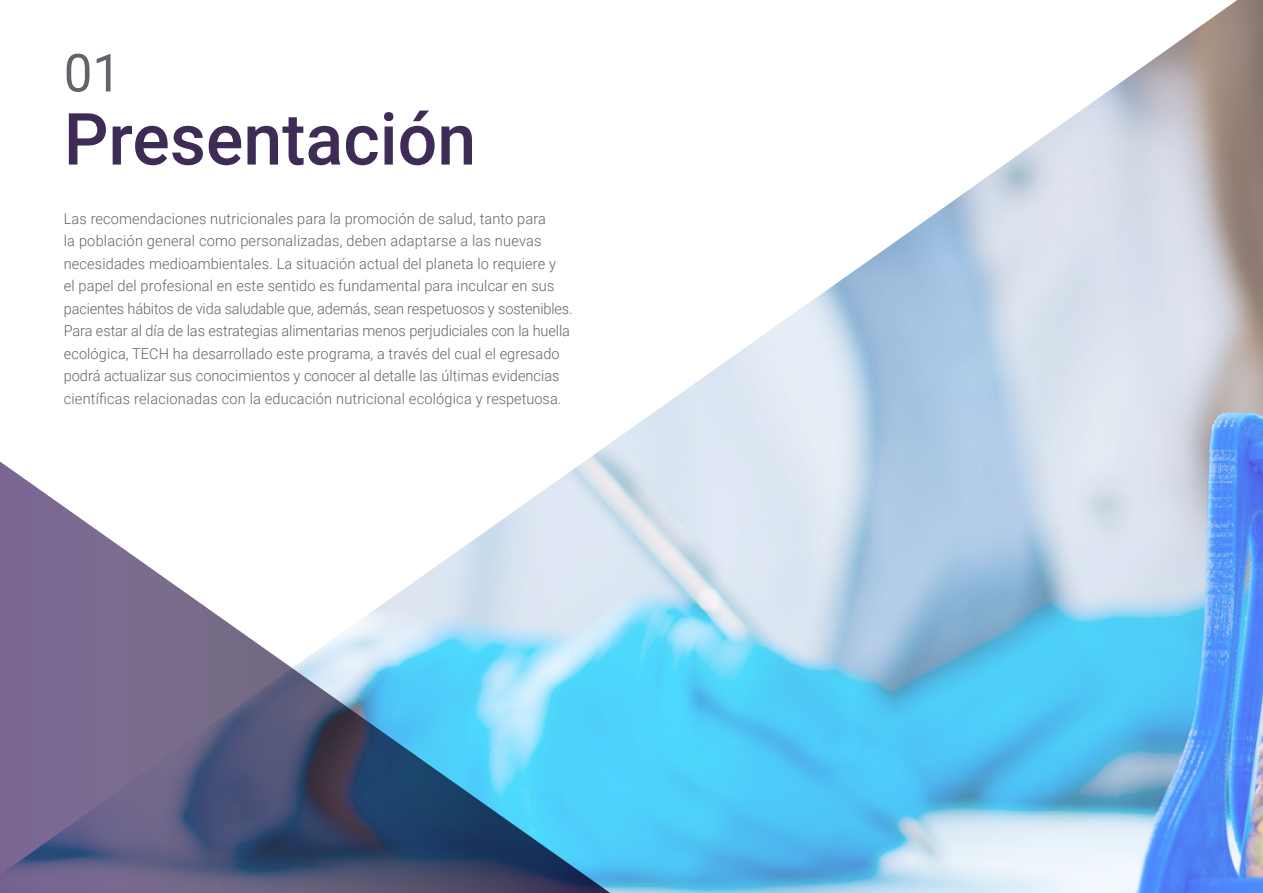
<style>
.page{position:relative;width:1263px;height:893px;background:#fff}
.page>*{position:absolute;margin:0;border:0;box-sizing:border-box;transform-origin:0 0}
.t1{font:500 72px "Roboto";color:#3e2b56}
.t2{font:52.5px "Roboto";color:#61646a}
.t3{font:300 15px/22.5px "Roboto";letter-spacing:.01em;color:#61646a}
</style>
<div class="page">
<img style="left:607px;top:0;width:656px;height:893px">
<svg style="left:0;top:446px;width:640px;height:447px"></svg>
<h2 class="t2" style="left:64px;top:36px;width:59px">01</h2>
<h1 class="t1" style="left:64px;top:89px;width:414px">Presentación</h1>
<p class="t3" style="left:64px;top:207px;width:510px">Las recomendaciones nutricionales para la promoción de salud, tanto para<br>la población general como personalizadas, deben adaptarse a las nuevas necesidades medioambientales. La situación actual del planeta lo requiere y<br>el papel del profesional en este sentido es fundamental para inculcar en sus pacientes hábitos de vida saludable que, además, sean respetuosos y sostenibles.<br>Para estar al día de las estrategias alimentarias menos perjudiciales con la huella ecológica, TECH ha desarrollado este programa, a través del cual el egresado podrá actualizar sus conocimientos y conocer al detalle las últimas evidencias científicas relacionadas con la educación nutricional ecológica y respetuosa.</p>
</div>
